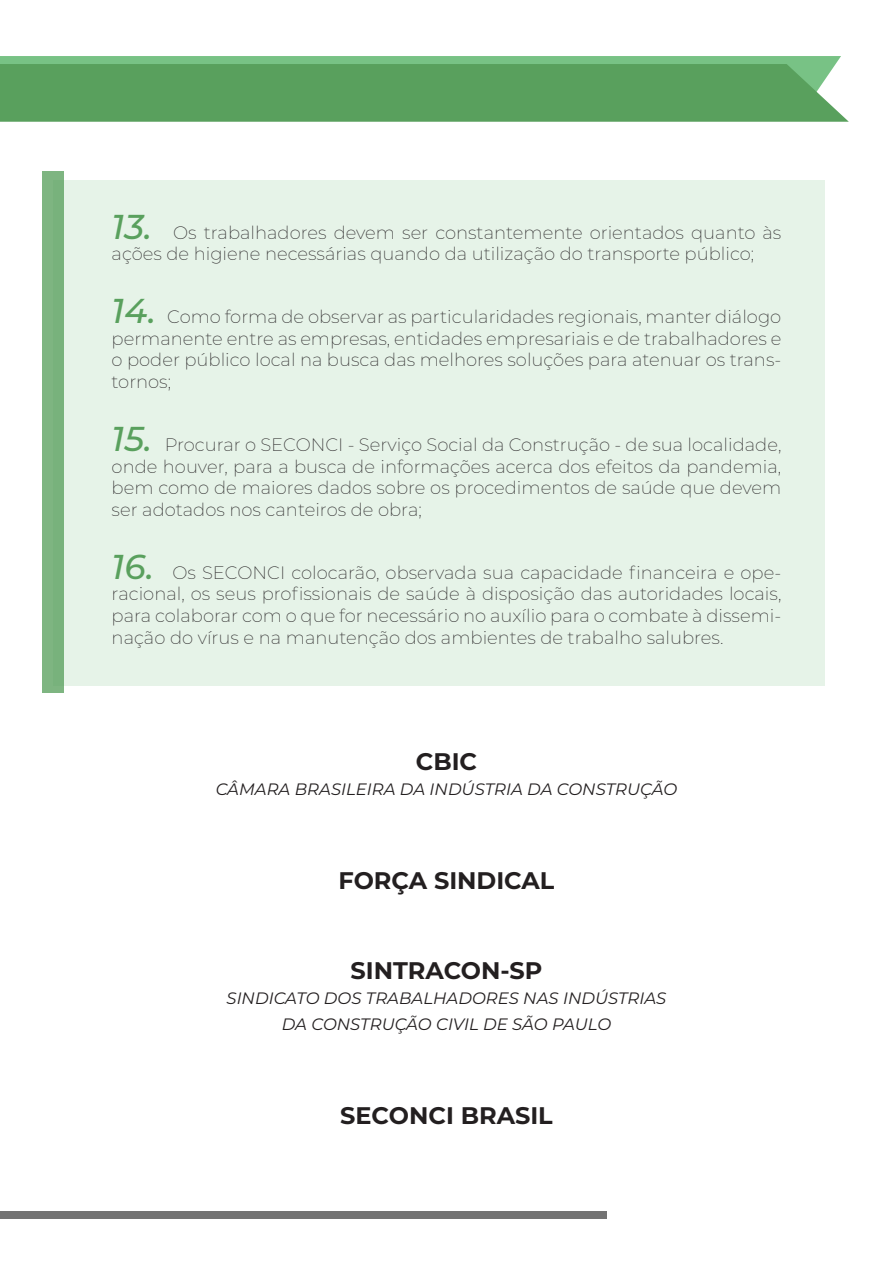
<style>
.page{position:relative;width:893px;height:1263px;background:#fff}
.page>*{position:absolute;margin:0;border:0;box-sizing:border-box;transform-origin:0 0}
.t1{font:700 24px "Montserrat";color:#231f20}
.t2{font:200 18px/21.6px "Montserrat";color:#312f30;text-align:justify}
.t3{font:italic 16.5px "Montserrat";color:#231f20}
.s1{font-weight:500;font-style:italic;font-size:34.5px;color:#59a05d}
</style>
<div class="page">
<div style="left:53px;top:181px;width:771px;height:505px;background:#e6f3e8"></div>
<div style="left:43px;top:171px;width:21px;height:522px;background:#78b27c"></div>
<div style="left:0;top:56px;width:841px;height:8px;background:#78c285"></div>
<div style="left:0;top:64px;width:849px;height:58px;background:#59a05d"></div>
<div style="left:0;top:1211px;width:606px;height:7px;background:#737373"></div>
<p class="t2" style="left:112px;top:221px;width:671px"><span class="s1">13.</span> Os trabalhadores devem ser constantemente orientados quanto às ações de higiene necessárias quando da utilização do transporte público;</p>
<p class="t2" style="left:112px;top:305px;width:671px"><span class="s1">14.</span> Como forma de observar as particularidades regionais, manter diálogo permanente entre as empresas, entidades empresariais e de trabalhadores e o poder público local na busca das melhores soluções para atenuar os trans&shy;tornos;</p>
<p class="t2" style="left:112px;top:433px;width:671px"><span class="s1">15.</span> Procurar o SECONCI - Serviço Social da Construção - de sua localidade, onde houver, para a busca de informações acerca dos efeitos da pandemia, bem como de maiores dados sobre os procedimentos de saúde que devem ser adotados nos canteiros de obra;</p>
<p class="t2" style="left:112px;top:561px;width:671px"><span class="s1">16.</span> Os SECONCI colocarão, observada sua capacidade financeira e ope&shy;racional, os seus profissionais de saúde à disposição das autoridades locais, para colaborar com o que for necessário no auxílio para o combate à dissemi&shy;nação do vírus e na manutenção dos ambientes de trabalho salubres.</p>
<p class="t1" style="left:416px;top:744px;width:63px">CBIC</p>
<p class="t3" style="left:216px;top:778px;width:463px">CÂMARA BRASILEIRA DA INDÚSTRIA DA CONSTRUÇÃO</p>
<p class="t1" style="left:339px;top:863px;width:217px">FORÇA SINDICAL</p>
<p class="t1" style="left:351px;top:953px;width:193px">SINTRACON-SP</p>
<p class="t3" style="left:226px;top:987px;width:441px">SINDICATO DOS TRABALHADORES NAS INDÚSTRIAS</p>
<p class="t3" style="left:282px;top:1013px;width:331px">DA CONSTRUÇÃO CIVIL DE SÃO PAULO</p>
<p class="t1" style="left:340px;top:1098px;width:214px">SECONCI BRASIL</p>
</div>
